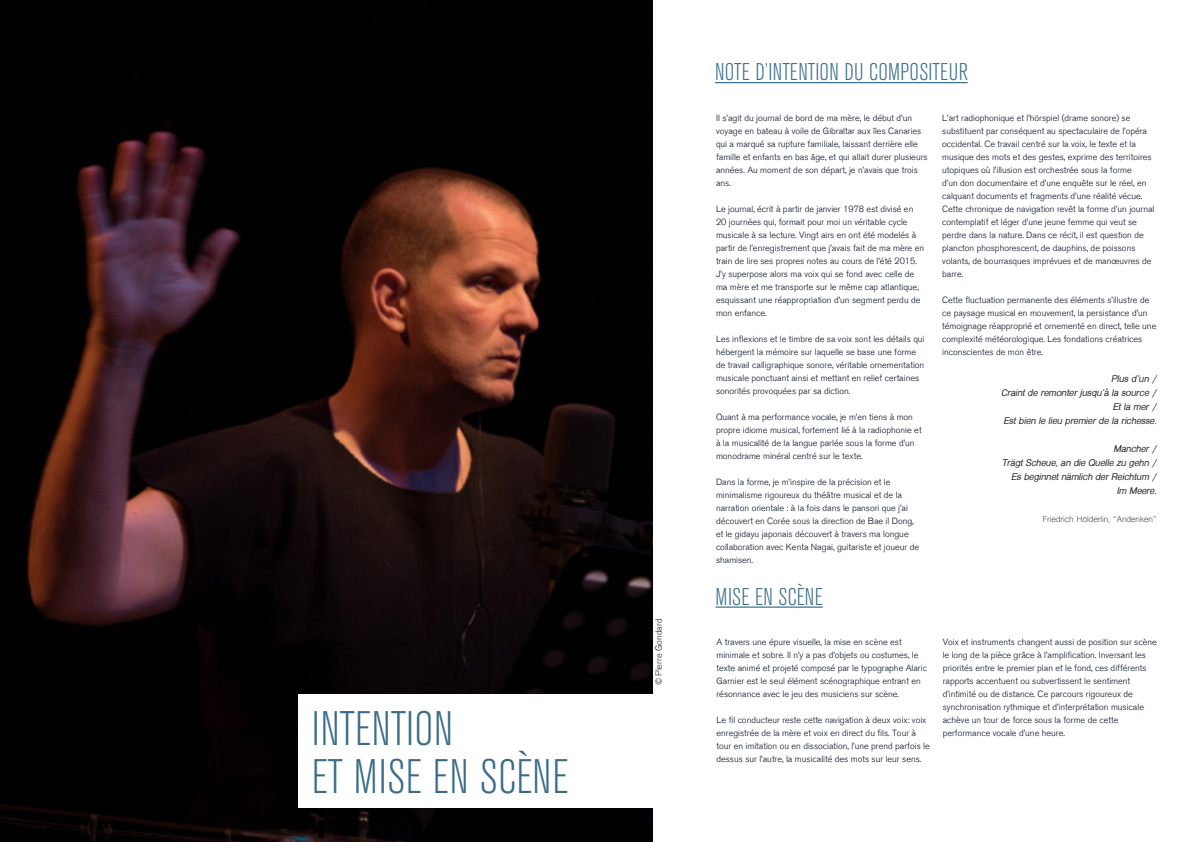
<style>
.page{position:relative;width:1191px;height:842px;background:#fff}
.page>*{position:absolute;margin:0;border:0;box-sizing:border-box;transform-origin:0 0}
.titre{font:300 condensed 48px "Akzidenz Grotesk BE";letter-spacing:.01em;color:#396c89}
.titre-2{font:300 condensed 24px "Akzidenz Grotesk BE";letter-spacing:.01em;color:#396c89}
.TEXTE_Berthold_Light{font:300 9px/13px "Akzidenz Grotesk BE";color:#000d23}
.t1{font:italic 700 9px "Shree Dev 0714";color:#231f20}
.crédits{font:300 9px "Akzidenz Grotesk BE";color:#231f20}
.t2{font:8px "Shree Dev 0714";color:#231f20}
</style>
<div class="page">
<img style="left:0;top:0;width:652px;height:842px">
<div style="left:298px;top:694px;width:354px;height:114px;background:#fff"></div>
<hr style="left:715px;top:82px;width:252px;height:1px;background:#396c89">
<hr style="left:715px;top:606px;width:107px;height:2px;background:#396c89">
<p class="titre" style="left:312px;top:703px;width:143px">INTENTION</p>
<p class="titre" style="left:312px;top:751px;width:258px">ET MISE EN SCÈNE</p>
<p class="crédits" style="left:653px;top:685px;width:68px;rotate:-90deg">©Pierre Gondard</p>
<p class="titre-2" style="left:715px;top:59px;width:254px">NOTE D’INTENTION DU COMPOSITEUR</p>
<p class="TEXTE_Berthold_Light" style="left:716px;top:111px;width:213px">Il s’agit du journal de bord de ma mère, le début d’un voyage en bateau à voile de Gibraltar aux îles Canaries qui a marqué sa rupture familiale, laissant derrière elle famille et enfants en bas âge, et qui allait durer plusieurs années. Au moment de son départ, je n’avais que trois ans.</p>
<p class="TEXTE_Berthold_Light" style="left:716px;top:202px;width:210px">Le journal, écrit à partir de janvier 1978 est divisé en 20 journées qui, formait pour moi un véritable cycle musicale à sa lecture. Vingt airs en ont été modelés à partir de l’enregistrement que j’avais fait de ma mère en train de lire ses propres notes au cours de l’été 2015.<br>J’y superpose alors ma voix qui se fond avec celle de ma mère et me transporte sur le même cap atlantique, esquissant une réappropriation d’un segment perdu de mon enfance.</p>
<p class="TEXTE_Berthold_Light" style="left:716px;top:332px;width:210px">Les inflexions et le timbre de sa voix sont les détails qui hébergent la mémoire sur laquelle se base une forme de travail calligraphique sonore, véritable ornementation musicale ponctuant ainsi et mettant en relief certaines sonorités provoquées par sa diction.</p>
<p class="TEXTE_Berthold_Light" style="left:716px;top:410px;width:207px">Quant à ma performance vocale, je m’en tiens à mon propre idiome musical, fortement lié à la radiophonie et à la musicalité de la langue parlée sous la forme d’un monodrame minéral centré sur le texte.</p>
<p class="TEXTE_Berthold_Light" style="left:716px;top:475px;width:205px">Dans la forme, je m’inspire de la précision et le minimalisme rigoureux du théâtre musical et de la narration orientale : à la fois dans le pansori que j’ai découvert en Corée sous la direction de Bae il Dong, et le gidayu japonais découvert à travers ma longue collaboration avec Kenta Nagai, guitariste et joueur de shamisen.</p>
<p class="titre-2" style="left:715px;top:584px;width:109px">MISE EN SCÈNE</p>
<p class="TEXTE_Berthold_Light" style="left:942px;top:111px;width:211px">L’art radiophonique et l’hörspiel (drame sonore) se substituent par conséquent au spectaculaire de l’opéra occidental. Ce travail centré sur la voix, le texte et la musique des mots et des gestes, exprime des territoires utopiques où l’illusion est orchestrée sous la forme<br>d’un don documentaire et d’une enquête sur le réel, en calquant documents et fragments d’une réalité vécue.</p>
<p class="TEXTE_Berthold_Light" style="left:942px;top:202px;width:214px">Cette chronique de navigation revêt la forme d’un journal contemplatif et léger d’une jeune femme qui veut se perdre dans la nature. Dans ce récit, il est question de plancton phosphorescent, de dauphins, de poissons volants, de bourrasques imprévues et de manœuvres de barre.</p>
<p class="TEXTE_Berthold_Light" style="left:942px;top:293px;width:216px">Cette fluctuation permanente des éléments s’illustre de ce paysage musical en mouvement, la persistance d’un témoignage réapproprié et ornementé en direct, telle une complexité météorologique. Les fondations créatrices inconscientes de mon être.</p>
<p class="t1" style="left:1111px;top:373px;width:47px">Plus d’un /</p>
<p class="t1" style="left:1001px;top:387px;width:157px">Craint de remonter jusqu’à la source /</p>
<p class="t1" style="left:1112px;top:401px;width:45px">Et la mer /</p>
<p class="t1" style="left:1003px;top:415px;width:154px">Est bien le lieu premier de la richesse.</p>
<p class="t1" style="left:1113px;top:443px;width:44px">Mancher /</p>
<p class="t1" style="left:1001px;top:457px;width:156px">Trägt Scheue, an die Quelle zu gehn /</p>
<p class="t1" style="left:1011px;top:471px;width:147px">Es beginnet nämlich der Reichtum /</p>
<p class="t1" style="left:1116px;top:485px;width:41px">Im Meere.</p>
<p class="t2" style="left:1043px;top:514px;width:115px">Friedrich Hölderlin, “Andenken”</p>
<p class="TEXTE_Berthold_Light" style="left:716px;top:636px;width:212px">A travers une épure visuelle, la mise en scène est minimale et sobre. Il n’y a pas d’objets ou costumes, le texte animé et projeté composé par le typographe Alaric Garnier est le seul élément scénographique entrant en résonnance avec le jeu des musiciens sur scène.</p>
<p class="TEXTE_Berthold_Light" style="left:716px;top:714px;width:215px">Le fil conducteur reste cette navigation à deux voix: voix enregistrée de la mère et voix en direct du fils. Tour à tour en imitation ou en dissociation, l’une prend parfois le dessus sur l’autre, la musicalité des mots sur leur sens.</p>
<p class="TEXTE_Berthold_Light" style="left:942px;top:636px;width:215px">Voix et instruments changent aussi de position sur scène le long de la pièce grâce à l’amplification. Inversant les priorités entre le premier plan et le fond, ces différents rapports accentuent ou subvertissent le sentiment d’intimité ou de distance. Ce parcours rigoureux de synchronisation rythmique et d’interprétation musicale achève un tour de force sous la forme de cette performance vocale d’une heure.</p>
</div>
